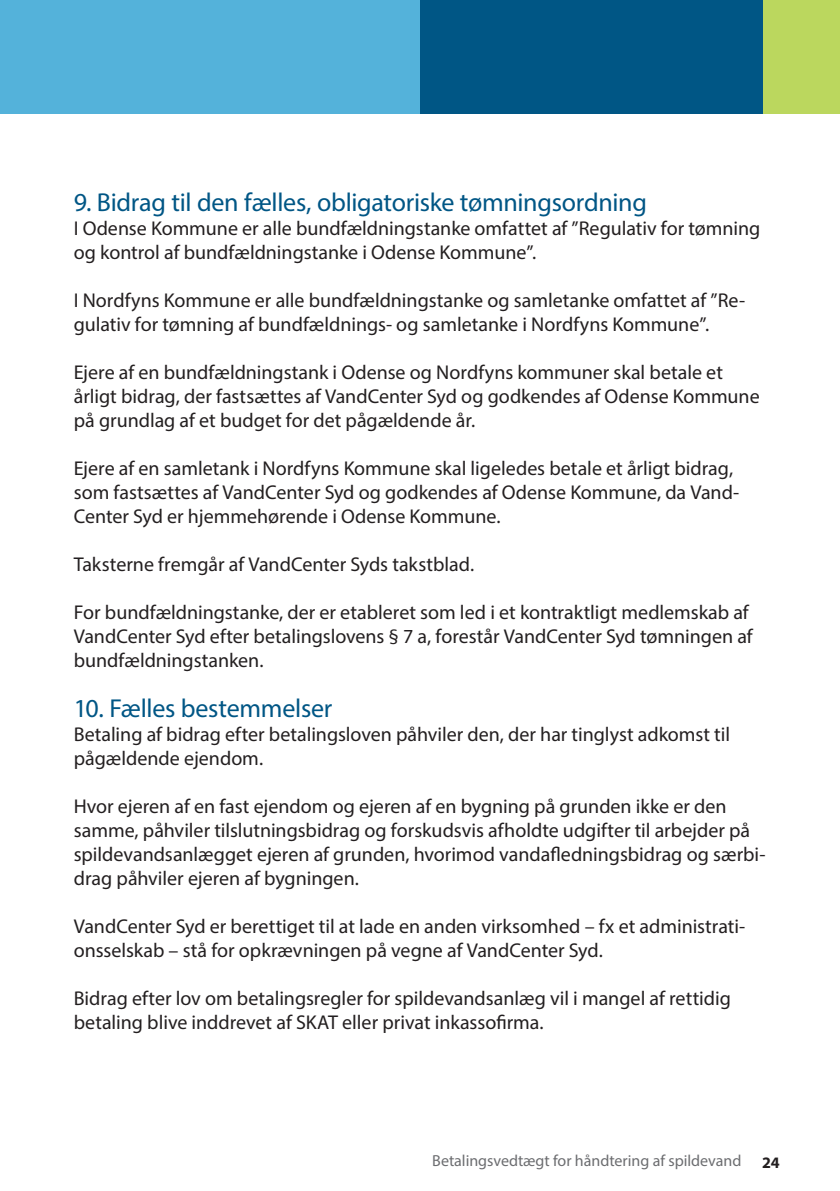
<style>
.page{position:relative;width:840px;height:1191px;background:#fff}
.page>*{position:absolute;margin:0;border:0;box-sizing:border-box;transform-origin:0 0}
.VCS_brød{font:26px "Myriad Pro";letter-spacing:-.01em;color:#005685}
.VCS_brød-2{font:20px/24px "Myriad Pro";color:#231f20}
.t1{font:16px "Myriad Pro";color:#6c6d70}
.t2{font:700 16px "Myriad Pro";color:#231f20}
</style>
<div class="page">
<div style="left:0;top:0;width:839px;height:113px;background:#54b2da"></div>
<div style="left:762px;top:0;width:77px;height:113px;background:#bbd75e"></div>
<div style="left:420px;top:0;width:342px;height:113px;background:#005685"></div>
<p class="VCS_brød" style="left:74px;top:186px;width:574px">9. Bidrag til den fælles, obligatoriske tømningsordning</p>
<p class="VCS_brød-2" style="left:74px;top:216px;width:687px">I Odense Kommune er alle bundfældningstanke omfattet af ”Regulativ for tømning og kontrol af bundfældningstanke i Odense Kommune”.</p>
<p class="VCS_brød-2" style="left:74px;top:288px;width:672px">I Nordfyns Kommune er alle bundfældningstanke og samletanke omfattet af ”Re&shy;gulativ for tømning af bundfældnings- og samletanke i Nordfyns Kommune”.</p>
<p class="VCS_brød-2" style="left:74px;top:360px;width:687px">Ejere af en bundfældningstank i Odense og Nordfyns kommuner skal betale et årligt bidrag, der fastsættes af VandCenter Syd og godkendes af Odense Kommune på grundlag af et budget for det pågældende år.</p>
<p class="VCS_brød-2" style="left:74px;top:456px;width:666px">Ejere af en samletank i Nordfyns Kommune skal ligeledes betale et årligt bidrag, som fastsættes af VandCenter Syd og godkendes af Odense Kommune, da Vand-<br>Center Syd er hjemmehørende i Odense Kommune.</p>
<p class="VCS_brød-2" style="left:74px;top:552px;width:402px">Taksterne fremgår af VandCenter Syds takstblad.</p>
<p class="VCS_brød-2" style="left:74px;top:600px;width:676px">For bundfældningstanke, der er etableret som led i et kontraktligt medlemskab af</p>
<p class="VCS_brød-2" style="left:74px;top:624px;width:680px">VandCenter Syd efter betalingslovens § 7 a, forestår VandCenter Syd tømningen af bundfældningstanken.</p>
<p class="VCS_brød" style="left:74px;top:692px;width:260px">10. Fælles bestemmelser</p>
<p class="VCS_brød-2" style="left:74px;top:722px;width:657px">Betaling af bidrag efter betalingsloven påhviler den, der har tinglyst adkomst til pågældende ejendom.</p>
<p class="VCS_brød-2" style="left:74px;top:794px;width:693px">Hvor ejeren af en fast ejendom og ejeren af en bygning på grunden ikke er den samme, påhviler tilslutningsbidrag og forskudsvis afholdte udgifter til arbejder på spildevandsanlægget ejeren af grunden, hvorimod vandafledningsbidrag og særbi&shy;drag påhviler ejeren af bygningen.</p>
<p class="VCS_brød-2" style="left:74px;top:914px;width:672px">VandCenter Syd er berettiget til at lade en anden virksomhed – fx et administrati&shy;onsselskab – stå for opkrævningen på vegne af VandCenter Syd.</p>
<p class="VCS_brød-2" style="left:74px;top:986px;width:658px">Bidrag efter lov om betalingsregler for spildevandsanlæg vil i mangel af rettidig betaling blive inddrevet af SKAT eller privat inkassofirma.</p>
<p class="t1" style="left:432px;top:1150px;width:310px">Betalingsvedtægt for håndtering af spildevand</p>
<p class="t2" style="left:761px;top:1151px;width:19px">24</p>
</div>
